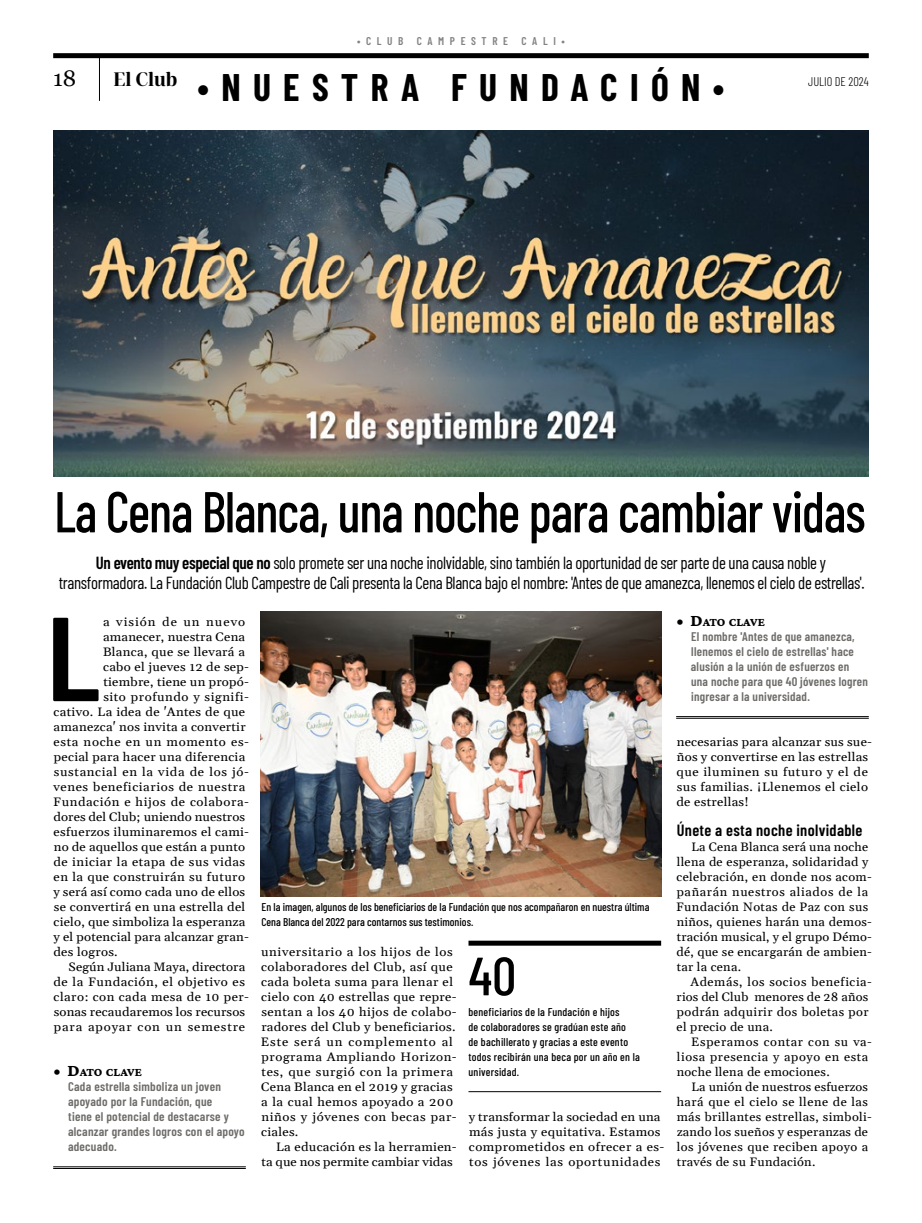
<style>
.page{position:relative;width:922px;height:1223px;background:#fff}
.page>*{position:absolute;margin:0;border:0;box-sizing:border-box;transform-origin:0 0}
.t1{font:600 119.12px "Barlow Condensed";color:#000;scale:1.09 1}
.t2{font:500 57.5px "Barlow Condensed";letter-spacing:-.02em;color:#000;scale:.92 1}
.t3{font:500 53.75px "Barlow Condensed";color:#000}
.t4{font:700 37.5px "Barlow Condensed";letter-spacing:.33em;color:#000}
.t5{font:22.5px "Georgia";color:#000}
.t6{font:17.5px/20px "Barlow Condensed";letter-spacing:-.02em;color:#000;text-align:center;scale:.96 1}
.t7{font:600 16.25px "Barlow Condensed";letter-spacing:.02em;color:#000}
.t8{font:600 12.5px/15px "Barlow Condensed";letter-spacing:.02em;color:#6e6c69}
.t9{font:300 12.5px "Barlow Condensed";color:#000}
.t10{font:800 12.25px "Crimson Pro";letter-spacing:-.01em;color:#000}
.t11{font:12px/15px "Gelasio";letter-spacing:.025em;color:#000;scale:1.09 1}
.t12{font:12px/15px "Gelasio";letter-spacing:.025em;color:#000;scale:1.06 1}
.t13{font:12px/15px "Gelasio";letter-spacing:.005em;color:#000;scale:1.09 1}
.t14{font:12px "Gelasio";letter-spacing:.045em;color:#000;scale:1.09 1}
.t15{font:12px/15px "Gelasio";letter-spacing:.045em;color:#000;scale:1.06 1}
.t16{font:12px "Gelasio";letter-spacing:.05em;color:#000;scale:1.09 1}
.t17{font:12px "Gelasio";letter-spacing:.06em;color:#000;scale:1.09 1}
.t18{font:12px "Gelasio";letter-spacing:.075em;color:#000;scale:1.09 1}
.t19{font:500 11.25px/15px "Barlow Condensed";letter-spacing:.015em;color:#000}
.t20{font:600 11.25px "Barlow Condensed";letter-spacing:.5em;color:#848280}
.s1{font-weight:600}
.s2{font-size:17.5px}
</style>
<div class="page">
<div style="left:53px;top:53px;width:815px;height:5px;background:#000"></div>
<hr style="left:99px;top:55px;width:1px;height:46px;background:#000">
<img style="left:53px;top:131px;width:815px;height:345px">
<hr style="left:676px;top:716px;width:192px;height:1px;background:#000">
<hr style="left:676px;top:718px;width:192px;height:1px;background:#000">
<hr style="left:53px;top:1166px;width:193px;height:1px;background:#000">
<hr style="left:53px;top:1168px;width:193px;height:1px;background:#000">
<div style="left:468px;top:940px;width:193px;height:5px;background:#000"></div>
<hr style="left:468px;top:1091px;width:193px;height:1px;background:#000">
<img style="left:261px;top:611px;width:400px;height:285px">
<p class="t20" style="left:357px;top:33px;width:209px">•CLUB CAMPESTRE CALI•</p>
<h3 class="t4" style="left:113px;top:61px;width:612px"><sup>El</sup> <sup>Club</sup> •NUESTRA FUNDACIÓN•</h3>
<h3 class="t5" style="left:53px;top:64px;width:25px">18</h3>
<p class="t9" style="left:807px;top:72px;width:62px">JULIO DE 2024</p>
<h2 class="t2" style="left:54px;top:470px;width:883px">La Cena Blanca, una noche para cambiar vidas</h2>
<p class="t6" style="left:59px;top:551px;width:840px"><span class="s1">Un evento muy especial que no</span> solo promete ser una noche inolvidable, sino también la oportunidad de ser parte de una causa noble y transformadora. La Fundación Club Campestre de Cali presenta la Cena Blanca bajo el nombre: 'Antes de que amanezca, llenemos el cielo de estrellas'.</p>
<h1 class="t1" style="left:46px;top:573px;width:51px">L</h1>
<p class="t18" style="left:103px;top:611px;width:132px">a visión de un nuevo</p>
<p class="t11" style="left:103px;top:628px;width:132px">amanecer, nuestra Cena</p>
<p class="t11" style="left:103px;top:643px;width:132px">Blanca, que se llevará a</p>
<p class="t11" style="left:103px;top:658px;width:135px">cabo el jueves 12 de sep-</p>
<p class="t11" style="left:103px;top:673px;width:135px">tiembre, tiene un propó-</p>
<p class="t11" style="left:103px;top:688px;width:135px">sito profundo y signifi-</p>
<p class="t11" style="left:54px;top:703px;width:177px">cativo. La idea de 'Antes de que</p>
<p class="t11" style="left:54px;top:718px;width:178px">amanezca' nos invita a convertir</p>
<p class="t14" style="left:54px;top:731px;width:181px">esta noche en un momento es-</p>
<p class="t11" style="left:54px;top:748px;width:177px">pecial para hacer una diferencia</p>
<p class="t16" style="left:54px;top:761px;width:181px">sustancial en la vida de los jó-</p>
<p class="t14" style="left:53px;top:776px;width:177px">venes beneficiarios de nuestra</p>
<p class="t14" style="left:53px;top:791px;width:181px">Fundación e hijos de colabora-</p>
<p class="t13" style="left:53px;top:808px;width:177px">dores del Club; uniendo nuestros</p>
<p class="t11" style="left:54px;top:823px;width:181px">esfuerzos iluminaremos el cami-</p>
<p class="t11" style="left:54px;top:838px;width:177px">no de aquellos que están a punto</p>
<p class="t11" style="left:53px;top:853px;width:177px">de iniciar la etapa de sus vidas</p>
<p class="t11" style="left:54px;top:868px;width:177px">en la que construirán su futuro</p>
<p class="t11" style="left:53px;top:883px;width:177px">y será así como cada uno de ellos</p>
<p class="t11" style="left:54px;top:898px;width:177px">se convertirá en una estrella del</p>
<p class="t11" style="left:54px;top:913px;width:177px">cielo, que simboliza la esperanza</p>
<p class="t11" style="left:53px;top:928px;width:181px">y el potencial para alcanzar gran-</p>
<p class="t11" style="left:53px;top:943px;width:60px">des logros.</p>
<p class="t13" style="left:69px;top:958px;width:163px">Según Juliana Maya, directora</p>
<p class="t11" style="left:53px;top:973px;width:177px">de la Fundación, el objetivo es</p>
<p class="t11" style="left:54px;top:988px;width:181px">claro: con cada mesa de 10 per-</p>
<p class="t11" style="left:54px;top:1003px;width:177px">sonas recaudaremos los recursos</p>
<p class="t17" style="left:54px;top:1016px;width:177px">para apoyar con un semestre</p>
<p class="t10" style="left:53px;top:1064px;width:90px"><span class="s2">• D</span>ATO CLAVE</p>
<p class="t8" style="left:68px;top:1078px;width:178px">Cada estrella simboliza un joven apoyado por la Fundación, que<br>tiene el potencial de destacarse y alcanzar grandes logros con el apoyo adecuado.</p>
<p class="t10" style="left:676px;top:614px;width:90px"><span class="s2">• D</span>ATO CLAVE</p>
<p class="t8" style="left:690px;top:628px;width:178px">El nombre 'Antes de que amanezca, llenemos el cielo de estrellas' hace alusión a la unión de esfuerzos en una noche para que 40 jóvenes logren ingresar a la universidad.</p>
<p class="t19" style="left:261px;top:898px;width:389px">En la imagen, algunos de los beneficiarios de la Fundación que nos acompañaron en nuestra última<br>Cena Blanca del 2022 para contarnos sus testimonios.</p>
<p class="t11" style="left:261px;top:943px;width:181px">universitario a los hijos de los colaboradores del Club, así que cada boleta suma para llenar el cielo con 40 estrellas que repre&shy;sentan a los 40 hijos de colabo&shy;radores del Club y beneficiarios.<br>Este será un complemento al programa Ampliando Horizon&shy;tes, que surgió con la primera<br>Cena Blanca en el 2019 y gracias a la cual hemos apoyado a 200 niños y jóvenes con becas par&shy;ciales.</p>
<p class="t13" style="left:261px;top:1138px;width:181px;text-indent:15px">La educación es la herramien&shy;ta que nos permite cambiar vidas</p>
<h3 class="t3" style="left:468px;top:937px;width:49px">40</h3>
<p class="t19" style="left:468px;top:1004px;width:173px">beneficiarios de la Fundación e hijos<br>de colaboradores se gradúan este año<br>de bachillerato y gracias a este evento todos recibirán una beca por un año en la universidad.</p>
<p class="t11" style="left:468px;top:1108px;width:181px">y transformar la sociedad en una más justa y equitativa. Estamos comprometidos en ofrecer a es&shy;tos jóvenes las oportunidades</p>
<p class="t11" style="left:676px;top:733px;width:181px">necesarias para alcanzar sus sue&shy;ños y convertirse en las estrellas que iluminen su futuro y el de sus familias. ¡Llenemos el cielo de estrellas!</p>
<h3 class="t7" style="left:676px;top:818px;width:187px">Únete a esta noche inolvidable</h3>
<p class="t12" style="left:676px;top:838px;width:186px;text-indent:15px">La Cena Blanca será una noche llena de esperanza, solidaridad y celebración, en donde nos acom&shy;pañarán nuestros aliados de la<br>Fundación Notas de Paz con sus niños, quienes harán una demos&shy;tración musical, y el grupo Démo&shy;dé, que se encargarán de ambien&shy;tar la cena.</p>
<p class="t12" style="left:676px;top:973px;width:186px;text-indent:14px">Además, los socios beneficia&shy;rios del Club menores de 28 años podrán adquirir dos boletas por el precio de una.</p>
<p class="t15" style="left:676px;top:1033px;width:186px;text-indent:14px">Esperamos contar con su va&shy;liosa presencia y apoyo en esta noche llena de emociones.</p>
<p class="t12" style="left:676px;top:1078px;width:186px;text-indent:15px">La unión de nuestros esfuerzos hará que el cielo se llene de las más brillantes estrellas, simboli&shy;zando los sueños y esperanzas de los jóvenes que reciben apoyo a través de su Fundación.</p>
</div>
